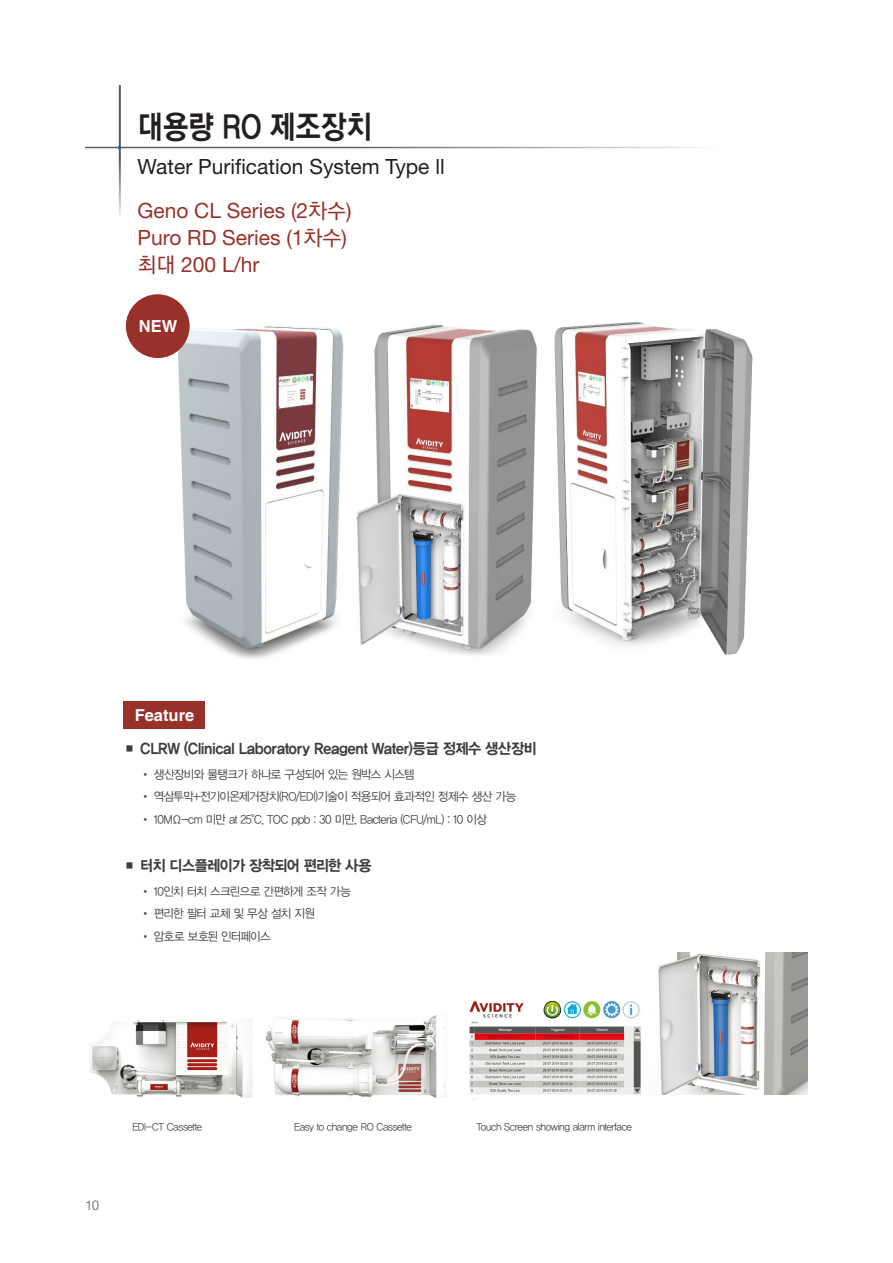
<style>
.page{position:relative;width:893px;height:1263px;background:#fff}
.page>*{position:absolute;margin:0;border:0;box-sizing:border-box;transform-origin:0 0}
.서브타이틀{font:31.5px "YDVYGO550";color:#231f20;scale:.9 1}
.서브타이틀-2{font:21px "Helvetica Neue LT Std";color:#98312a}
.서브타이틀-3{font:21px "Helvetica Neue LT Std";color:#231f20}
.t1{font:700 16.5px "Helvetica";color:#fff}
.본문{font:15px "YDVYGO15";letter-spacing:-.04em;color:#3e3e3f;scale:.95 1}
.t2{font:13.5px "Helvetica Neue LT Std";color:#808285}
.본문-2{font:12px "YDVYGO12";letter-spacing:-.045em;color:#3e3e3f;scale:.95 1}
.본문-3{font:10.5px "YDVYGO12";letter-spacing:-.03em;color:#3e3e3f;scale:.95 1}
.s1{font-family:"YDVYGO530"}
</style>
<div class="page">
<svg style="left:85px;top:85px;width:617px;height:132px"></svg>
<img style="left:157px;top:326px;width:185px;height:333px">
<img style="left:554px;top:322px;width:199px;height:333px">
<img style="left:342px;top:336px;width:161px;height:319px">
<img style="left:355px;top:325px;width:182px;height:323px">
<img style="left:89px;top:1020px;width:163px;height:78px">
<img style="left:265px;top:1015px;width:182px;height:83px">
<img style="left:469px;top:1000px;width:172px;height:100px">
<img style="left:658px;top:952px;width:150px;height:143px">
<div style="left:123px;top:702px;width:82px;height:27px;background:#98312a"></div>
<div style="left:126px;top:294px;width:64px;height:64px;background:#98312a;border-radius:50%"></div>
<p class="서브타이틀" style="left:137px;top:109px;width:262px">대용량 RO 제조장치</p>
<p class="서브타이틀-3" style="left:137px;top:154px;width:309px">Water Purification System Type ll</p>
<p class="서브타이틀-2" style="left:137px;top:197px;width:215px">Geno CL Series (2<span class="s1">차수</span>)</p>
<p class="서브타이틀-2" style="left:137px;top:224px;width:211px">Puro RD Series (1<span class="s1">차수</span>)</p>
<p class="서브타이틀-2" style="left:137px;top:251px;width:123px"><span class="s1">최대</span> 200 L/hr</p>
<p class="t1" style="left:139px;top:316px;width:40px">NEW</p>
<p class="t1" style="left:135px;top:705px;width:61px">Feature</p>
<p class="본문" style="left:123px;top:740px;width:437px">■ CLRW (Clinical Laboratory Reagent Water)등급 정제수 생산장비</p>
<p class="본문-2" style="left:140px;top:767px;width:290px">• 생산장비와 물탱크가 하나로 구성되어 있는 원박스 시스템</p>
<p class="본문-2" style="left:140px;top:790px;width:397px">• 역삼투막+전기이온제거장치(RO/EDI)기술이 적용되어 효과적인 정제수 생산 가능</p>
<p class="본문-2" style="left:140px;top:812px;width:366px">• 10MΩ-cm 미만 at 25°C, TOC ppb : 30 미만, Bacteria (CFU/mL) : 10 이상</p>
<p class="본문" style="left:123px;top:857px;width:263px">■ 터치 디스플레이가 장착되어 편리한 사용</p>
<p class="본문-2" style="left:140px;top:884px;width:223px">• 10인치 터치 스크린으로 간편하게 조작 가능</p>
<p class="본문-2" style="left:140px;top:906px;width:185px">• 편리한 필터 교체 및 무상 설치 지원</p>
<p class="본문-2" style="left:140px;top:929px;width:139px">• 암호로 보호된 인터페이스</p>
<p class="t2" style="left:85px;top:1197px;width:16px">10</p>
<p class="본문-3" style="left:132px;top:1120px;width:75px">EDI-CT Cassette</p>
<p class="본문-3" style="left:294px;top:1120px;width:126px">Easy to change RO Cassette</p>
<p class="본문-3" style="left:476px;top:1120px;width:165px">Touch Screen showing alarm interface</p>
</div>
